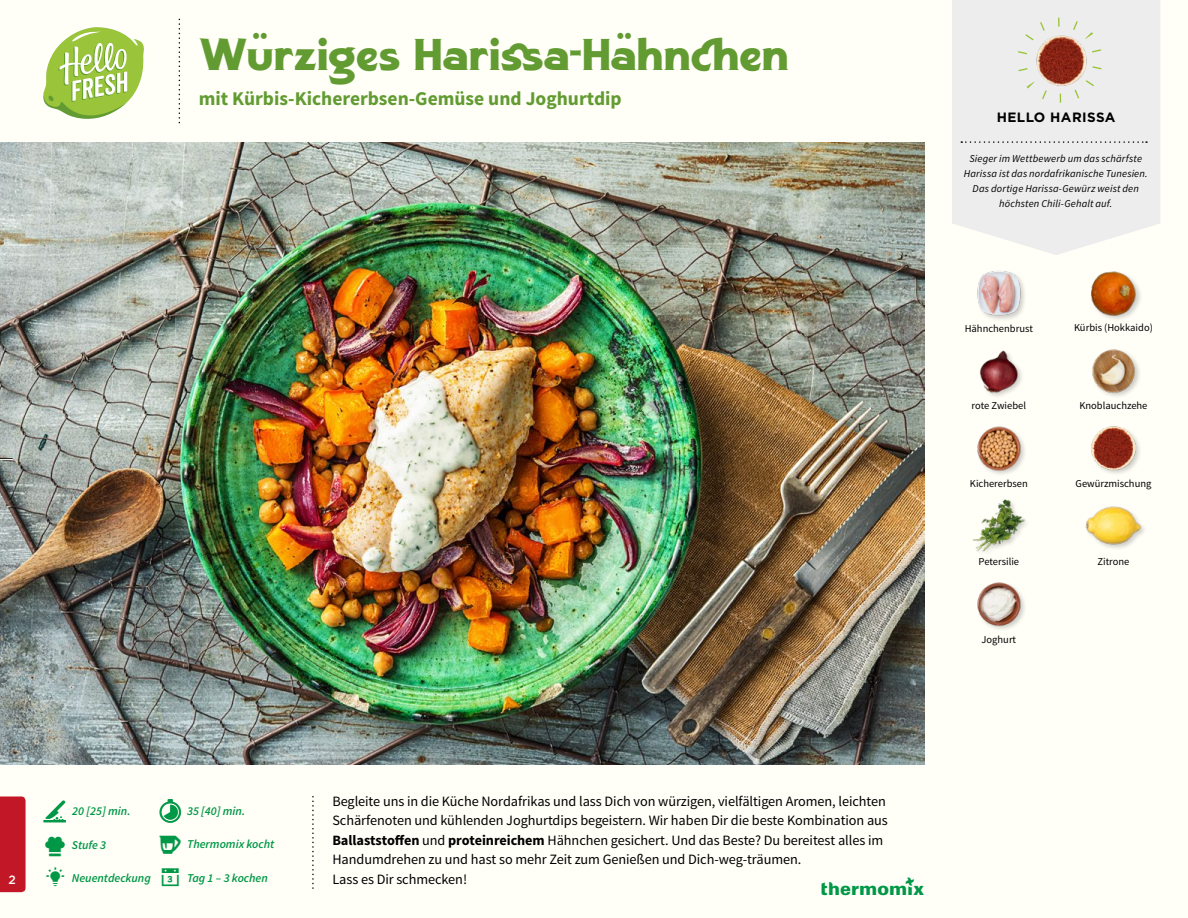
<style>
.page{position:relative;width:1188px;height:918px;background:#fffef7}
.page>*{position:absolute;margin:0;border:0;box-sizing:border-box;transform-origin:0 0}
.t1{font:39px "Signwriter Standard";letter-spacing:-.005em;color:#619b31}
.t2{font:700 19.5px "Source Sans Pro";color:#619b31}
.t3{font:14.25px/19.5px "Source Sans Pro";letter-spacing:-.005em;color:#000}
.t4{font:700 13.5px "Gotham";letter-spacing:.03em;color:#000}
.t5{font:italic 600 12px "Source Sans Pro";color:#009847}
.t6{font:500 12px "Gotham";color:#fffef7}
.t7{font:italic 10.5px/14.7px "Source Sans Pro";letter-spacing:.015em;color:#000;text-align:center}
.t8{font:10.5px "Source Sans Pro";color:#000}
.s1{font-weight:700}
</style>
<div class="page">
<svg style="left:43px;top:27px;width:101px;height:92px"></svg>
<div style="left:0;top:796px;width:26px;height:96px;background:#c21727"></div>
<img style="left:977px;top:582px;width:48px;height:48px">
<div style="left:1085px;top:505px;width:62px;height:46px;background:#000;opacity:.2"></div>
<img style="left:1085px;top:505px;width:57px;height:46px">
<img style="left:973px;top:499px;width:53px;height:53px">
<img style="left:1091px;top:426px;width:49px;height:48px">
<img style="left:977px;top:426px;width:48px;height:48px">
<img style="left:1092px;top:349px;width:48px;height:48px">
<img style="left:980px;top:350px;width:42px;height:46px">
<img style="left:977px;top:271px;width:48px;height:49px">
<img style="left:1091px;top:271px;width:50px;height:49px">
<svg style="left:952px;top:0;width:208px;height:255px;background:#eeeeed"></svg>
<svg style="left:961px;top:141px;width:186px;height:2px"></svg>
<img style="left:1029px;top:27px;width:66px;height:66px">
<div style="left:1017px;top:18px;width:85px;height:85px;border:9px dashed #9ac43a;border-radius:50%"></div>
<img style="left:0;top:142px;width:925px;height:623px">
<svg style="left:0;top:458px;width:13px;height:2px"></svg>
<h1 class="t1" style="left:199px;top:25px;width:592px">Würziges Harissa-Hähnchen</h1>
<h2 class="t2" style="left:199px;top:86px;width:425px">mit Kürbis-Kichererbsen-Gemüse und Joghurtdip</h2>
<p class="t6" style="left:9px;top:872px;width:9px">2</p>
<p class="t5" style="left:72px;top:803px;width:60px">20 [25] min.</p>
<p class="t5" style="left:187px;top:803px;width:60px">35 [40] min.</p>
<p class="t5" style="left:72px;top:838px;width:36px">Stufe 3</p>
<p class="t5" style="left:72px;top:870px;width:111px">Neuentdeckung ▪</p>
<p class="t5" style="left:187px;top:836px;width:89px">Thermomix kocht</p>
<p class="t5" style="left:187px;top:870px;width:82px">Tag 1 – 3 kochen</p>
<p class="t3" style="left:332px;top:792px;width:557px">Begleite uns in die Küche Nordafrikas und lass Dich von würzigen, vielfältigen Aromen, leichten Schärfenoten und kühlenden Joghurtdips begeistern. Wir haben Dir die beste Kombination aus <span class="s1">Ballaststoffen</span> und <span class="s1">proteinreichem</span> Hähnchen gesichert. Und das Beste? Du bereitest alles im Handumdrehen zu und hast so mehr Zeit zum Genießen und Dich-weg-träumen.<br>Lass es Dir schmecken!</p>
<p class="t4" style="left:997px;top:108px;width:120px">HELLO HARISSA</p>
<p class="t7" style="left:964px;top:152px;width:185px">Sieger im Wettbewerb um das schärfste Harissa ist das nordafrikanische Tunesien.<br>Das dortige Harissa-Gewürz weist den höchsten Chili-Gehalt auf.</p>
<p class="t8" style="left:965px;top:322px;width:70px">Hähnchenbrust</p>
<p class="t8" style="left:1074px;top:321px;width:80px">Kürbis (Hokkaido)</p>
<p class="t8" style="left:972px;top:399px;width:56px">rote Zwiebel</p>
<p class="t8" style="left:1079px;top:399px;width:70px">Knoblauchzehe</p>
<p class="t8" style="left:970px;top:477px;width:59px">Kichererbsen</p>
<p class="t8" style="left:1076px;top:477px;width:77px">Gewürzmischung</p>
<p class="t8" style="left:979px;top:555px;width:42px">Petersilie</p>
<p class="t8" style="left:1098px;top:555px;width:33px">Zitrone</p>
<p class="t8" style="left:982px;top:633px;width:36px">Joghurt</p>
</div>
